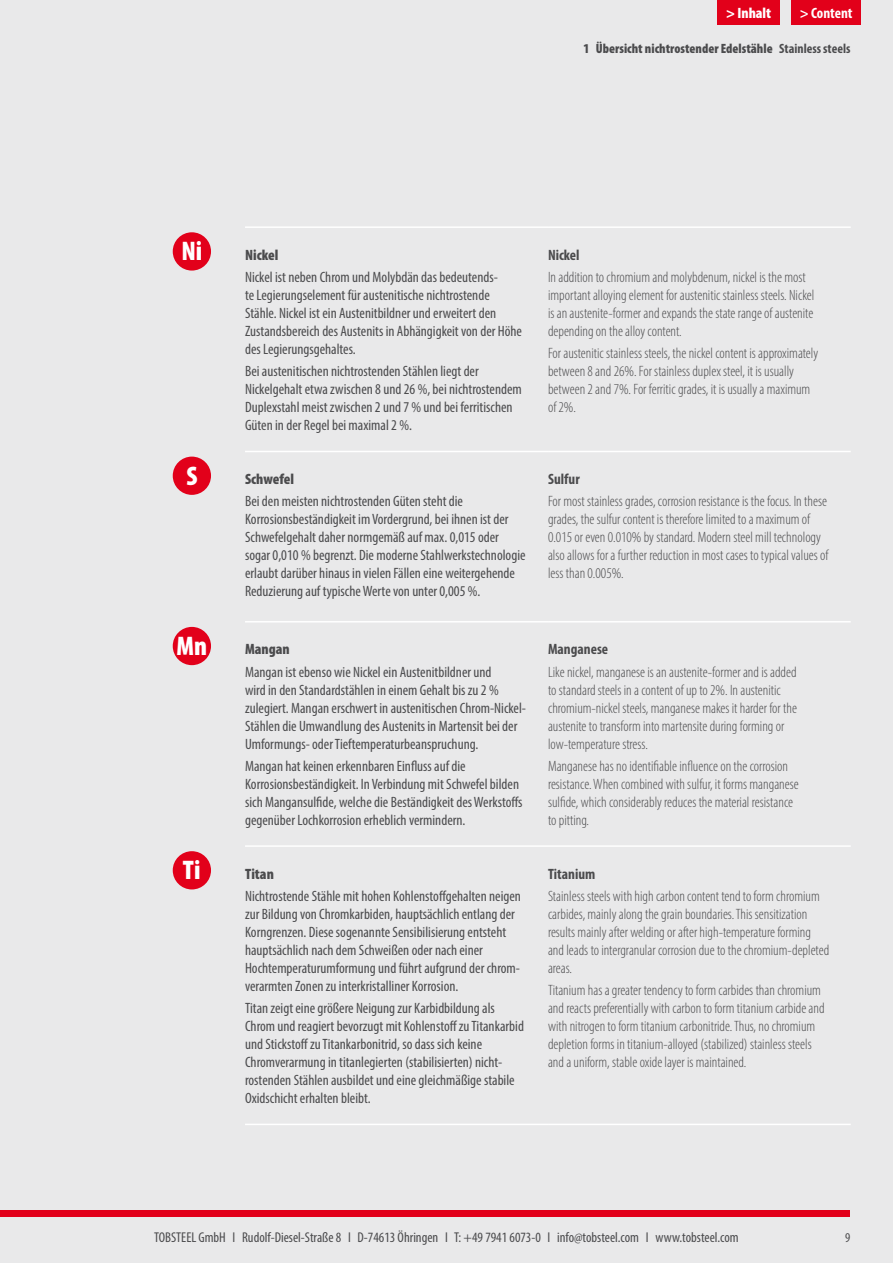
<style>
.page{position:relative;width:893px;height:1263px;background:#e9e9ea}
.page>*{position:absolute;margin:0;border:0;box-sizing:border-box;transform-origin:0 0}
.t1{font:900 condensed 27px "Myriad Pro";color:#fff}
.t2{font:condensed 15px/18px "Myriad Pro";color:#4b4b4d}
.t3{font:300 condensed 15px/18px "Myriad Pro";color:#4b4b4d}
.t4{font:700 condensed 15px "Myriad Pro";color:#4b4b4d}
.t5{font:900 condensed 15px "Myriad Pro";color:#4b4b4d}
.t6{font:700 condensed 15px "Myriad Pro";color:#fff}
.t7{font:900 condensed 15px "Myriad Pro";color:#fff}
.t8{font:condensed 14.25px "Myriad Pro";color:#4b4b4d}
.t9{font:900 condensed 13.5px "Myriad Pro";color:#4b4b4d}
.t10{font:condensed 13.5px "Myriad Pro";color:#4b4b4d}
.s1{font-weight:700}
</style>
<div class="page">
<div style="left:0;top:1210px;width:850px;height:6px;background:#e2001a"></div>
<hr style="left:245px;top:226px;width:303px;height:2px;background:#fff">
<hr style="left:548px;top:226px;width:303px;height:2px;background:#fff">
<hr style="left:245px;top:451px;width:303px;height:1px;background:#fff">
<hr style="left:548px;top:451px;width:303px;height:1px;background:#fff">
<hr style="left:245px;top:621px;width:303px;height:1px;background:#fff">
<hr style="left:548px;top:621px;width:303px;height:1px;background:#fff">
<hr style="left:245px;top:845px;width:303px;height:2px;background:#fff">
<hr style="left:548px;top:845px;width:303px;height:2px;background:#fff">
<hr style="left:245px;top:1124px;width:303px;height:1px;background:#fff">
<hr style="left:548px;top:1124px;width:303px;height:1px;background:#fff">
<div style="left:173px;top:232px;width:38px;height:39px;background:#e2001a;border-radius:50%"></div>
<div style="left:173px;top:457px;width:38px;height:38px;background:#e2001a;border-radius:50%"></div>
<div style="left:173px;top:627px;width:38px;height:38px;background:#e2001a;border-radius:50%"></div>
<div style="left:173px;top:851px;width:38px;height:38px;background:#e2001a;border-radius:50%"></div>
<div style="left:791px;top:0;width:70px;height:24px;background:#e2001a"></div>
<div style="left:718px;top:0;width:62px;height:24px;background:#e2001a"></div>
<p class="t7" style="left:726px;top:3px;width:47px">&gt; Inhalt</p>
<p class="t6" style="left:800px;top:3px;width:54px">&gt; Content</p>
<p class="t9" style="left:583px;top:39px;width:268px">1 Übersicht nichtrostender Edelstähle <span class="s1">Stainless steels</span></p>
<h1 class="t1" style="left:181px;top:234px;width:22px">Ni</h1>
<p class="t5" style="left:245px;top:245px;width:35px">Nickel</p>
<p class="t2" style="left:245px;top:268px;width:278px">Nickel ist neben Chrom und Molybdän das bedeutends-<br>te Legierungselement für austenitische nichtrostende Stähle. Nickel ist ein Austenitbildner und erweitert den Zustandsbereich des Austenits in Abhängigkeit von der Höhe des Legierungsgehaltes.</p>
<p class="t2" style="left:245px;top:362px;width:278px">Bei austenitischen nichtrostenden Stählen liegt der Nickelgehalt etwa zwischen 8 und 26 %, bei nichtrostendem Duplexstahl meist zwischen 2 und 7 % und bei ferritischen Güten in der Regel bei maximal 2 %.</p>
<h1 class="t1" style="left:186px;top:458px;width:13px">S</h1>
<p class="t5" style="left:245px;top:469px;width:51px">Schwefel</p>
<p class="t2" style="left:245px;top:492px;width:282px">Bei den meisten nichtrostenden Güten steht die Korrosionsbeständigkeit im Vordergrund, bei ihnen ist der Schwefelgehalt daher normgemäß auf max. 0,015 oder sogar 0,010 % begrenzt. Die moderne Stahlwerkstechnologie erlaubt darüber hinaus in vielen Fällen eine weitergehende Reduzierung auf typische Werte von unter 0,005 %.</p>
<h1 class="t1" style="left:177px;top:629px;width:32px">Mn</h1>
<p class="t5" style="left:245px;top:640px;width:46px">Mangan</p>
<p class="t2" style="left:245px;top:662px;width:283px">Mangan ist ebenso wie Nickel ein Austenitbildner und<br>wird in den Standardstählen in einem Gehalt bis zu 2 % zulegiert. Mangan erschwert in austenitischen Chrom-Nickel-Stählen die Umwandlung des Austenits in Martensit bei der Umformungs- oder Tieftemperaturbeanspruchung.</p>
<p class="t2" style="left:245px;top:757px;width:279px">Mangan hat keinen erkennbaren Einfluss auf die Korrosionsbeständigkeit. In Verbindung mit Schwefel bilden sich Mangansulfide, welche die Beständigkeit des Werkstoffs gegenüber Lochkorrosion erheblich vermindern.</p>
<h1 class="t1" style="left:183px;top:853px;width:19px">Ti</h1>
<p class="t5" style="left:245px;top:864px;width:30px">Titan</p>
<p class="t2" style="left:245px;top:887px;width:277px">Nichtrostende Stähle mit hohen Kohlenstoffgehalten neigen zur Bildung von Chromkarbiden, hauptsächlich entlang der Korngrenzen. Diese sogenannte Sensibilisierung entsteht hauptsächlich nach dem Schweißen oder nach einer Hochtemperaturumformung und führt aufgrund der chrom&shy;verarmten Zonen zu interkristalliner Korrosion.</p>
<p class="t2" style="left:245px;top:999px;width:280px">Titan zeigt eine größere Neigung zur Karbidbildung als Chrom und reagiert bevorzugt mit Kohlenstoff zu Titankarbid und Stickstoff zu Titankarbonitrid, so dass sich keine Chromverarmung in titanlegierten (stabilisierten) nicht&shy;rostenden Stählen ausbildet und eine gleichmäßige stabile Oxidschicht erhalten bleibt.</p>
<p class="t4" style="left:548px;top:245px;width:33px">Nickel</p>
<p class="t3" style="left:548px;top:268px;width:268px">In addition to chromium and molybdenum, nickel is the most important alloying element for austenitic stainless steels. Nickel is an austenite-former and expands the state range of austenite depending on the alloy content.</p>
<p class="t3" style="left:548px;top:344px;width:272px">For austenitic stainless steels, the nickel content is approximately between 8 and 26%. For stainless duplex steel, it is usually between 2 and 7%. For ferritic grades, it is usually a maximum of 2%.</p>
<p class="t4" style="left:548px;top:470px;width:33px">Sulfur</p>
<p class="t3" style="left:548px;top:492px;width:282px">For most stainless grades, corrosion resistance is the focus. In these grades, the sulfur content is therefore limited to a maximum of 0.015 or even 0.010% by standard. Modern steel mill technology also allows for a further reduction in most cases to typical values of less than 0.005%.</p>
<p class="t4" style="left:548px;top:640px;width:62px">Manganese</p>
<p class="t3" style="left:548px;top:662px;width:250px">Like nickel, manganese is an austenite-former and is added to standard steels in a content of up to 2%. In austenitic chromium-nickel steels, manganese makes it harder for the austenite to transform into martensite during forming or low-temperature stress.</p>
<p class="t3" style="left:548px;top:757px;width:252px">Manganese has no identifiable influence on the corrosion resistance. When combined with sulfur, it forms manganese sulfide, which considerably reduces the material resistance to pitting.</p>
<p class="t4" style="left:548px;top:864px;width:49px">Titanium</p>
<p class="t3" style="left:548px;top:887px;width:283px">Stainless steels with high carbon content tend to form chromium carbides, mainly along the grain boundaries. This sensitization results mainly after welding or after high-temperature forming and leads to intergranular corrosion due to the chromium-depleted areas.</p>
<p class="t3" style="left:548px;top:981px;width:278px">Titanium has a greater tendency to form carbides than chromium and reacts preferentially with carbon to form titanium carbide and with nitrogen to form titanium carbonitride. Thus, no chromium depletion forms in titanium-alloyed (stabilized) stainless steels and a uniform, stable oxide layer is maintained.</p>
<p class="t8" style="left:154px;top:1228px;width:586px">TOBSTEEL GmbH I Rudolf-Diesel-Straße 8 I D-74613 Öhringen I T: +49 7941 6073-0 I info@tobsteel.com I www.tobsteel.com</p>
<p class="t10" style="left:845px;top:1229px;width:7px">9</p>
</div>
